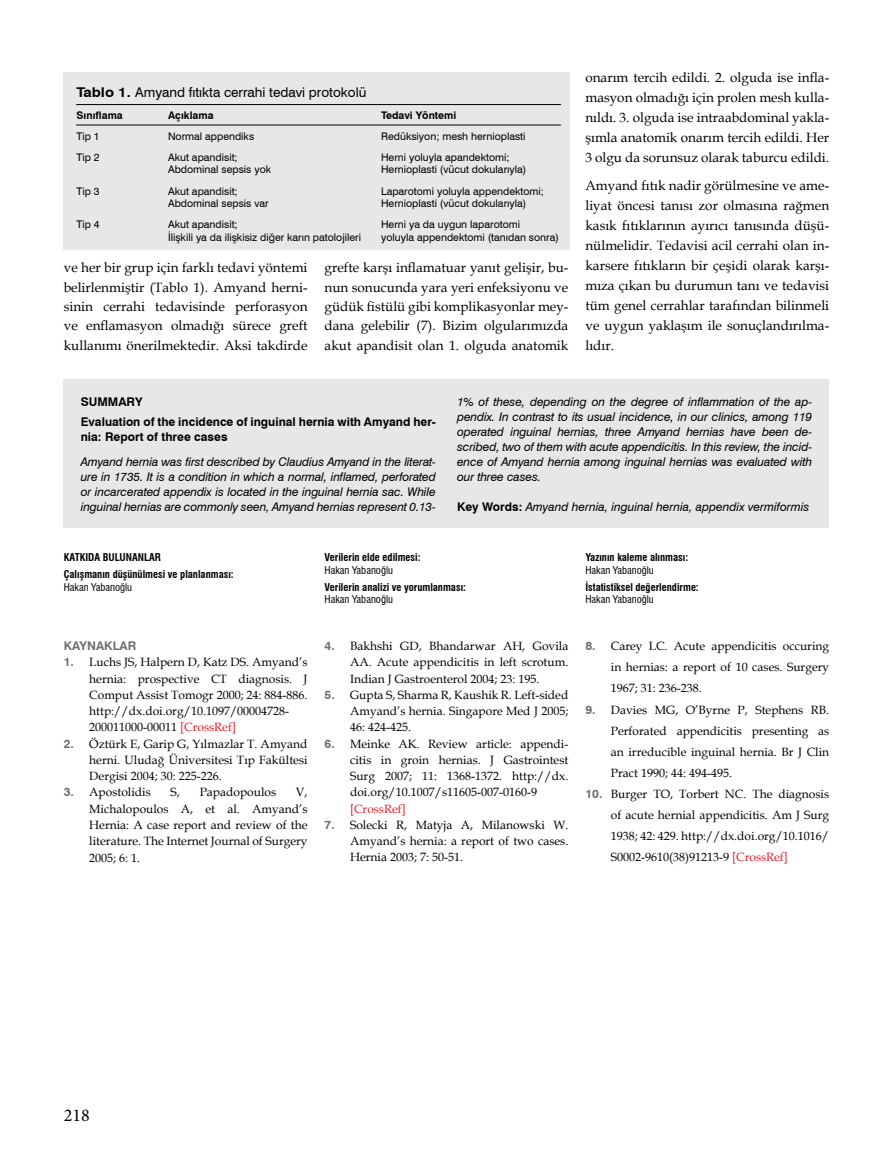
<style>
.page{position:relative;width:893px;height:1170px;background:#fff}
.page>*{position:absolute;margin:0;border:0;box-sizing:border-box;transform-origin:0 0}
.t1{font:18px "Minion Pro";color:#000}
.t2{font:13.5px/20px "Book Antiqua";color:#000;text-align:justify}
.t3{font:13.5px "Swiss 721 BT";color:#000}
.t4{font:12px/16.2px "Book Antiqua";color:#000;text-align:justify}
.t5{font:italic 12px/15px "Swiss 721 BT";letter-spacing:-.01em;color:#000;text-align:justify}
.t6{font:700 12px/20.5px "Swiss 721 BT";color:#000}
.t7{font:12px "Book Antiqua";color:#ed1c24}
.t8{font:700 12px "Swiss 721 BT";color:#6d6e70}
.t9{font:10.5px "Swiss 721 BT";color:#000}
.t10{font:700 condensed 10.5px/16.8px "Swiss 721 BT";color:#000}
.t11{font:condensed 10.5px "Swiss 721 BT";color:#000}
.t12{font:700 10.5px "Swiss 721 BT";color:#000}
.s1{font-weight:700}
.s2{font-weight:700;font-style:normal}
.s3{font-family:"Swiss 721 BT";font-weight:700;color:#6d6e70}
.s4{color:#ed1c24}
</style>
<div class="page">
<div style="left:64px;top:72px;width:506px;height:178px;background:#e6e7e8"></div>
<hr style="left:76px;top:104px;width:485px;height:1px;background:#000">
<hr style="left:76px;top:125px;width:485px;height:1px;background:#000">
<div style="left:64px;top:379px;width:765px;height:149px;background:#e6e7e8"></div>
<p class="t3" style="left:77px;top:84px;width:291px"><span class="s1">Tablo 1.</span> Amyand fıtıkta cerrahi tedavi protokolü</p>
<p class="t12" style="left:77px;top:108px;width:48px">Sınıflama</p>
<p class="t12" style="left:168px;top:108px;width:47px">Açıklama</p>
<p class="t12" style="left:381px;top:108px;width:77px">Tedavi Yöntemi</p>
<p class="t9" style="left:77px;top:130px;width:25px">Tip 1</p>
<p class="t9" style="left:168px;top:130px;width:88px">Normal appendiks</p>
<p class="t9" style="left:381px;top:130px;width:146px">Redüksiyon; mesh hernioplasti</p>
<p class="t9" style="left:77px;top:151px;width:25px">Tip 2</p>
<p class="t9" style="left:168px;top:151px;width:71px">Akut apandisit;</p>
<p class="t9" style="left:381px;top:151px;width:130px">Herni yoluyla apandektomi;</p>
<p class="t9" style="left:168px;top:163px;width:105px">Abdominal sepsis yok</p>
<p class="t9" style="left:381px;top:163px;width:147px">Hernioplasti (vücut dokularıyla)</p>
<p class="t9" style="left:77px;top:184px;width:25px">Tip 3</p>
<p class="t9" style="left:168px;top:184px;width:71px">Akut apandisit;</p>
<p class="t9" style="left:381px;top:184px;width:164px">Laparotomi yoluyla appendektomi;</p>
<p class="t9" style="left:168px;top:197px;width:102px">Abdominal sepsis var</p>
<p class="t9" style="left:381px;top:197px;width:147px">Hernioplasti (vücut dokularıyla)</p>
<p class="t9" style="left:77px;top:218px;width:25px">Tip 4</p>
<p class="t9" style="left:168px;top:218px;width:71px">Akut apandisit;</p>
<p class="t9" style="left:381px;top:218px;width:141px">Herni ya da uygun laparotomi</p>
<p class="t9" style="left:168px;top:231px;width:195px">İlişkili ya da ilişkisiz diğer karın patolojileri</p>
<p class="t9" style="left:381px;top:231px;width:179px">yoluyla appendektomi (tanıdan sonra)</p>
<p class="t2" style="left:64px;top:258px;width:245px;line-height:19.4px">ve her bir grup için farklı tedavi yöntemi belirlenmiştir (Tablo 1). Amyand herni&shy;sinin cerrahi tedavisinde perforasyon ve enflamasyon olmadığı sürece greft kullanımı önerilmektedir. Aksi takdirde</p>
<p class="t2" style="left:325px;top:258px;width:245px;line-height:19.4px">grefte karşı inflamatuar yanıt gelişir, bu&shy;nun sonucunda yara yeri enfeksiyonu ve güdük fistülü gibi komplikasyonlar mey&shy;dana gelebilir (7). Bizim olgularımızda akut apandisit olan 1. olguda anatomik</p>
<p class="t2" style="left:585px;top:67px;width:245px">onarım tercih edildi. 2. olguda ise infla&shy;masyon olmadığı için prolen mesh kulla&shy;nıldı. 3. olguda ise intraabdominal yakla&shy;şımla anatomik onarım tercih edildi. Her 3 olgu da sorunsuz olarak taburcu edildi.</p>
<p class="t2" style="left:585px;top:175px;width:245px">Amyand fıtık nadir görülmesine ve ame&shy;liyat öncesi tanısı zor olmasına rağmen kasık fıtıklarının ayırıcı tanısında düşü&shy;nülmelidir. Tedavisi acil cerrahi olan in&shy;karsere fıtıkların bir çeşidi olarak karşı&shy;mıza çıkan bu durumun tanı ve tedavisi tüm genel cerrahlar tarafından bilinmeli ve uygun yaklaşım ile sonuçlandırılma&shy;lıdır.</p>
<p class="t6" style="left:81px;top:391px;width:357px">SUMMARY<br>Evaluation of the incidence of inguinal hernia with Amyand her-</p>
<p class="t6" style="left:81px;top:426px;width:148px">nia: Report of three cases</p>
<p class="t5" style="left:81px;top:454px;width:357px">Amyand hernia was first described by Claudius Amyand in the literat&shy;ure in 1735. It is a condition in which a normal, inflamed, perforated or incarcerated appendix is located in the inguinal hernia sac. While inguinal hernias are commonly seen, Amyand hernias represent 0.13-</p>
<p class="t5" style="left:457px;top:394px;width:357px">1% of these, depending on the degree of inflammation of the ap&shy;pendix. In contrast to its usual incidence, in our clinics, among 119 operated inguinal hernias, three Amyand hernias have been de&shy;scribed, two of them with acute appendicitis. In this review, the incid&shy;ence of Amyand hernia among inguinal hernias was evaluated with our three cases.</p>
<p class="t5" style="left:457px;top:499px;width:354px"><span class="s2">Key Words:</span> Amyand hernia, inguinal hernia, appendix vermiformis</p>
<p class="t10" style="left:64px;top:549px;width:171px">KATKIDA BULUNANLAR<br>Çalışmanın düşünülmesi ve planlanması:</p>
<p class="t11" style="left:64px;top:580px;width:70px">Hakan Yabanoğlu</p>
<p class="t8" style="left:64px;top:638px;width:74px">KAYNAKLAR</p>
<p class="t4" style="left:89px;top:654px;width:220px;text-align:left;text-indent:-26px"><span class="s3">1.</span> Luchs JS, Halpern D, Katz DS. Amyand’s hernia: prospective CT diagnosis. J Comput Assist Tomogr 2000; 24: 884-886. http://dx.doi.org/10.1097/00004728- 200011000-00011 <span class="s4">[CrossRef]</span></p>
<p class="t4" style="left:89px;top:735px;width:220px;text-indent:-26px"><span class="s3">2.</span> Öztürk E, Garip G, Yılmazlar T. Amyand herni. Uludağ Üniversitesi Tıp Fakültesi Dergisi 2004; 30: 225-226.</p>
<p class="t4" style="left:64px;top:784px;width:89px"><span class="s3">3.</span> Apostolidis</p>
<p class="t4" style="left:171px;top:784px;width:11px">S,</p>
<p class="t4" style="left:200px;top:784px;width:78px">Papadopoulos</p>
<p class="t4" style="left:89px;top:784px;width:220px;text-indent:207px">V, Michalopoulos A, et al. Amyand’s Hernia: A case report and review of the literature. The Internet Journal of Surgery 2005; 6: 1.</p>
<p class="t10" style="left:325px;top:548px;width:98px">Verilerin elde edilmesi:</p>
<p class="t11" style="left:325px;top:563px;width:70px">Hakan Yabanoğlu</p>
<p class="t10" style="left:325px;top:578px;width:143px">Verilerin analizi ve yorumlanması:</p>
<p class="t11" style="left:325px;top:593px;width:70px">Hakan Yabanoğlu</p>
<p class="t4" style="left:350px;top:637px;width:220px;text-indent:-26px"><span class="s3">4.</span> Bakhshi GD, Bhandarwar AH, Govila AA. Acute appendicitis in left scrotum.<br>Indian J Gastroenterol 2004; 23: 195.</p>
<p class="t4" style="left:350px;top:686px;width:220px;text-indent:-26px"><span class="s3">5.</span> Gupta S, Sharma R, Kaushik R. Left-sided Amyand’s hernia. Singapore Med J 2005; 46: 424-425.</p>
<p class="t4" style="left:350px;top:735px;width:220px;text-indent:-26px"><span class="s3">6.</span> Meinke AK. Review article: appendi&shy;citis in groin hernias. J Gastrointest Surg 2007; 11: 1368-1372. http://dx. doi.org/10.1007/s11605-007-0160-9</p>
<p class="t7" style="left:350px;top:800px;width:57px">[CrossRef]</p>
<p class="t4" style="left:350px;top:816px;width:220px;text-indent:-26px"><span class="s3">7.</span> Solecki R, Matyja A, Milanowski W.<br>Amyand’s hernia: a report of two cases.<br>Hernia 2003; 7: 50-51.</p>
<p class="t10" style="left:585px;top:548px;width:104px">Yazının kaleme alınması:</p>
<p class="t11" style="left:585px;top:563px;width:70px">Hakan Yabanoğlu</p>
<p class="t10" style="left:585px;top:578px;width:115px">İstatistiksel değerlendirme:</p>
<p class="t11" style="left:585px;top:593px;width:70px">Hakan Yabanoğlu</p>
<p class="t4" style="left:611px;top:635px;width:220px;line-height:21.1px;text-indent:-26px"><span class="s3">8.</span> Carey LC. Acute appendicitis occuring in hernias: a report of 10 cases. Surgery 1967; 31: 236-238.</p>
<p class="t4" style="left:611px;top:698px;width:220px;line-height:21.1px;text-indent:-26px"><span class="s3">9.</span> Davies MG, O’Byrne P, Stephens RB.<br>Perforated appendicitis presenting as an irreducible inguinal hernia. Br J Clin Pract 1990; 44: 494-495.</p>
<p class="t4" style="left:611px;top:783px;width:220px;line-height:21.1px;text-indent:-26px"><span class="s3">10.</span> Burger TO, Torbert NC. The diagnosis of acute hernial appendicitis. Am J Surg 1938; 42: 429. http://dx.doi.org/10.1016/ S0002-9610(38)91213-9 <span class="s4">[CrossRef]</span></p>
<h1 class="t1" style="left:64px;top:1104px;width:27px">218</h1>
</div>
